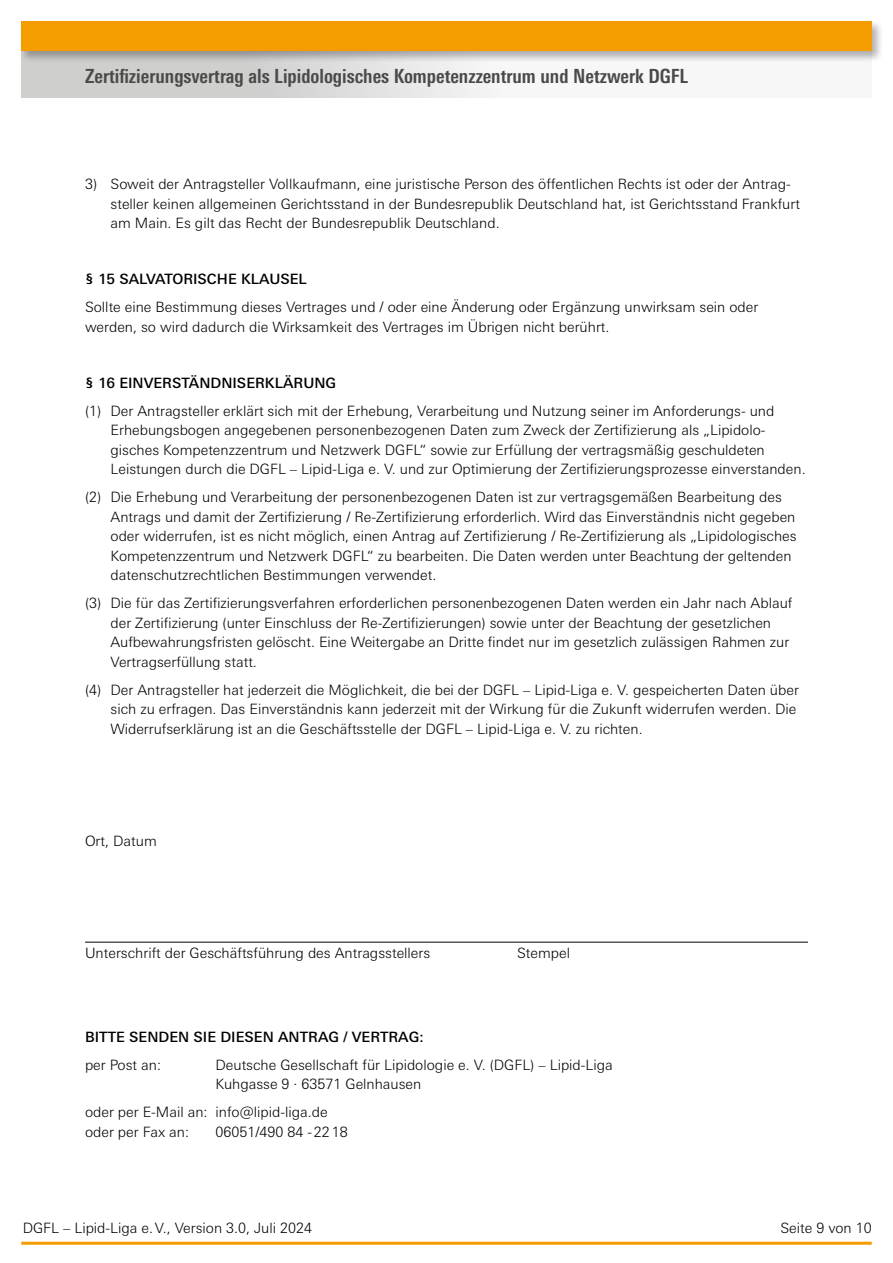
<style>
.page{position:relative;width:893px;height:1263px;background:#fff}
.page>*{position:absolute;margin:0;border:0;box-sizing:border-box;transform-origin:0 0}
.t1{font:700 condensed 19.5px "Univers Next Pro";color:#4a4a49}
.t2{font:300 14.25px/19.5px "Univers Next Pro";color:#000}
.t3{font:500 14.25px "Univers Next Pro";color:#000}
</style>
<div class="page">
<hr style="left:21px;top:1242px;width:851px;height:3px;background:#f59c00">
<div style="left:21px;top:34px;width:851px;height:64px;background:linear-gradient(to right,#cacac9,#fff)"></div>
<div style="left:20px;top:20px;width:864px;height:42px;background:#000;opacity:.3"></div>
<div style="left:21px;top:21px;width:851px;height:30px;background:#f59c00"></div>
<hr style="left:85px;top:942px;width:723px;height:1px;background:#000">
<h1 class="t1" style="left:85px;top:64px;width:605px">Zertifizierungsvertrag als Lipidologisches Kompetenzzentrum und Netzwerk DGFL</h1>
<p class="t2" style="left:111px;top:174px;width:691px;text-indent:-26px">3) Soweit der Antragsteller Vollkaufmann, eine juristische Person des öffentlichen Rechts ist oder der Antrag&shy;steller keinen allgemeinen Gerichtsstand in der Bundesrepublik Deutschland hat, ist Gerichtsstand Frankfurt am Main. Es gilt das Recht der Bundesrepublik Deutschland.</p>
<p class="t3" style="left:85px;top:271px;width:223px">§ 15 SALVATORISCHE KLAUSEL</p>
<p class="t2" style="left:85px;top:297px;width:675px">Sollte eine Bestimmung dieses Vertrages und / oder eine Änderung oder Ergänzung unwirksam sein oder werden, so wird dadurch die Wirksamkeit des Vertrages im Übrigen nicht berührt.</p>
<p class="t3" style="left:85px;top:374px;width:253px">§ 16 EINVERSTÄNDNISERKLÄRUNG</p>
<p class="t2" style="left:111px;top:401px;width:697px;text-indent:-26px">(1) Der Antragsteller erklärt sich mit der Erhebung, Verarbeitung und Nutzung seiner im Anforderungs- und Erhebungsbogen angegebenen personenbezogenen Daten zum Zweck der Zertifizierung als „Lipidolo&shy;gisches Kompetenzzentrum und Netzwerk DGFL“ sowie zur Erfüllung der vertragsmäßig geschuldeten Leistungen durch die DGFL – Lipid-Liga e. V. und zur Optimierung der Zertifizierungsprozesse einverstanden.</p>
<p class="t2" style="left:111px;top:487px;width:688px;text-indent:-26px">(2) Die Erhebung und Verarbeitung der personenbezogenen Daten ist zur vertragsgemäßen Bearbeitung des Antrags und damit der Zertifizierung / Re-Zertifizierung erforderlich. Wird das Einverständnis nicht gegeben oder widerrufen, ist es nicht möglich, einen Antrag auf Zertifizierung / Re-Zertifizierung als „Lipidologisches Kompetenzzentrum und Netzwerk DGFL“ zu bearbeiten. Die Daten werden unter Beachtung der geltenden datenschutzrechtlichen Bestimmungen verwendet.</p>
<p class="t2" style="left:111px;top:593px;width:683px;text-indent:-26px">(3) Die für das Zertifizierungsverfahren erforderlichen personenbezogenen Daten werden ein Jahr nach Ablauf der Zertifizierung (unter Einschluss der Re-Zertifizierungen) sowie unter der Beachtung der gesetzlichen Aufbewahrungsfristen gelöscht. Eine Weitergabe an Dritte findet nur im gesetzlich zulässigen Rahmen zur Vertragserfüllung statt.</p>
<p class="t2" style="left:111px;top:680px;width:690px;text-indent:-26px">(4) Der Antragsteller hat jederzeit die Möglichkeit, die bei der DGFL – Lipid-Liga e. V. gespeicherten Daten über sich zu erfragen. Das Einverständnis kann jederzeit mit der Wirkung für die Zukunft widerrufen werden. Die<br>Widerrufserklärung ist an die Geschäftsstelle der DGFL – Lipid-Liga e. V. zu richten.</p>
<p class="t2" style="left:85px;top:831px;width:73px">Ort, Datum</p>
<p class="t2" style="left:85px;top:943px;width:347px">Unterschrift der Geschäftsführung des Antragsstellers</p>
<p class="t2" style="left:517px;top:943px;width:54px">Stempel</p>
<p class="t3" style="left:85px;top:1028px;width:340px">BITTE SENDEN SIE DIESEN ANTRAG / VERTRAG:</p>
<p class="t2" style="left:85px;top:1055px;width:77px">per Post an:</p>
<p class="t2" style="left:216px;top:1055px;width:399px">Deutsche Gesellschaft für Lipidologie e. V. (DGFL) – Lipid-Liga<br>Kuhgasse 9 · 63571 Gelnhausen</p>
<p class="t2" style="left:85px;top:1102px;width:244px">oder per E-Mail an: info@lipid-liga.de oder per Fax an:</p>
<p class="t2" style="left:216px;top:1122px;width:134px">06051/490 84 -2218</p>
<p class="t2" style="left:23px;top:1218px;width:291px">DGFL – Lipid-Liga e.V., Version 3.0, Juli 2024</p>
<p class="t2" style="left:780px;top:1218px;width:93px">Seite 9 von 10</p>
</div>
